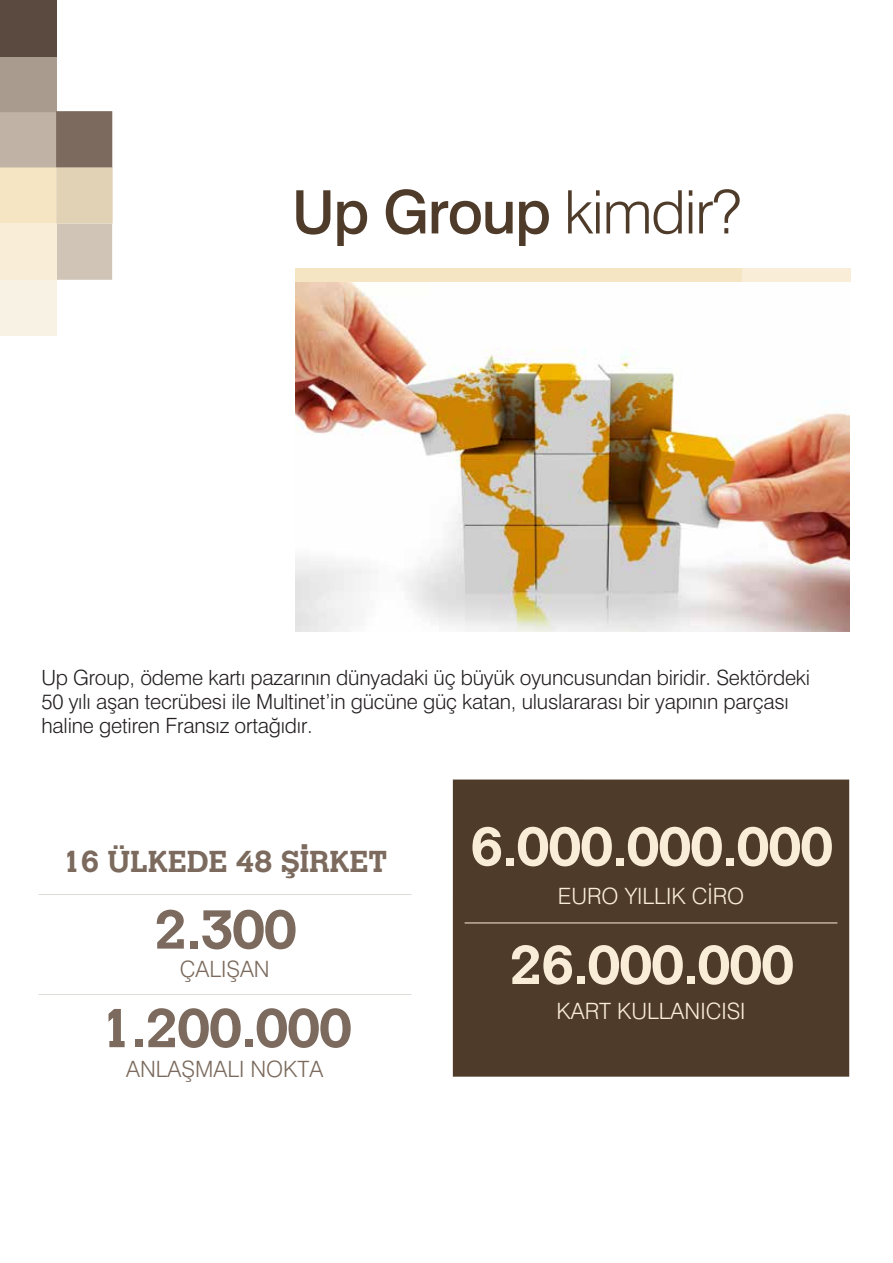
<style>
.page{position:relative;width:893px;height:1263px;background:#fff}
.page>*{position:absolute;margin:0;border:0;box-sizing:border-box;transform-origin:0 0}
.t1{font:60px "Helvetica OTF";letter-spacing:-.025em;color:#4f3b2a}
.t2{font:700 54px "Calvert MT Std";letter-spacing:-.025em;color:#f9edd8}
.t3{font:700 54px "Calvert MT Std";letter-spacing:-.025em;color:#7b6a5d}
.t4{font:700 30px "Calvert MT Std";color:#7b6a5d}
.t5{font:300 22.5px "Helvetica OTF";color:#f9edd8}
.t6{font:300 22.5px "Helvetica OTF";color:#7b6a5d}
.t7{font:300 21px/24px "Helvetica OTF";letter-spacing:-.01em;color:#231f20}
.s1{font-weight:300}
</style>
<div class="page">
<div style="left:453px;top:779px;width:396px;height:298px;background:#4f3b2a"></div>
<img style="left:296px;top:282px;width:553px;height:350px">
<hr style="left:465px;top:922px;width:372px;height:1px;background:#f9edd8">
<div style="left:296px;top:268px;width:447px;height:14px;background:#f6e5c2"></div>
<div style="left:743px;top:268px;width:108px;height:14px;background:#f9edd8"></div>
<div style="left:0;top:56px;width:56px;height:57px;background:#a99b8d"></div>
<div style="left:0;top:112px;width:56px;height:56px;background:#c0b2a5"></div>
<div style="left:56px;top:224px;width:56px;height:56px;background:#d0c4b6"></div>
<div style="left:0;top:167px;width:56px;height:57px;background:#f6e5c2"></div>
<div style="left:0;top:279px;width:56px;height:57px;background:#f7f2e4"></div>
<div style="left:0;top:224px;width:56px;height:56px;background:#f9edd8"></div>
<div style="left:56px;top:167px;width:57px;height:57px;background:#e2d2b5"></div>
<div style="left:56px;top:111px;width:56px;height:56px;background:#7b6a5d"></div>
<div style="left:0;top:0;width:56px;height:56px;background:#5b4a40"></div>
<h1 class="t1" style="left:292px;top:176px;width:451px">Up Group <span class="s1">kimdir?</span></h1>
<p class="t7" style="left:41px;top:665px;width:770px">Up Group, ödeme kartı pazarının dünyadaki üç büyük oyuncusundan biridir. Sektördeki<br>50 yılı aşan tecrübesi ile Multinet’in gücüne güç katan, uluslararası bir yapının parçası haline getiren Fransız ortağıdır.</p>
<h3 class="t4" style="left:62px;top:842px;width:327px">16 ÜLKEDE 48 ŞİRKET</h3>
<h2 class="t3" style="left:154px;top:895px;width:144px">2.300</h2>
<p class="t6" style="left:180px;top:955px;width:91px">ÇALIŞAN</p>
<h2 class="t3" style="left:99px;top:994px;width:255px">1.200.000</h2>
<p class="t6" style="left:126px;top:1055px;width:199px">ANLAŞMALI NOKTA</p>
<h2 class="t2" style="left:470px;top:812px;width:365px">6.000.000.000</h2>
<p class="t5" style="left:558px;top:882px;width:188px">EURO YILLIK CİRO</p>
<h2 class="t2" style="left:509px;top:931px;width:287px">26.000.000</h2>
<p class="t5" style="left:556px;top:997px;width:191px">KART KULLANICISI</p>
</div>
